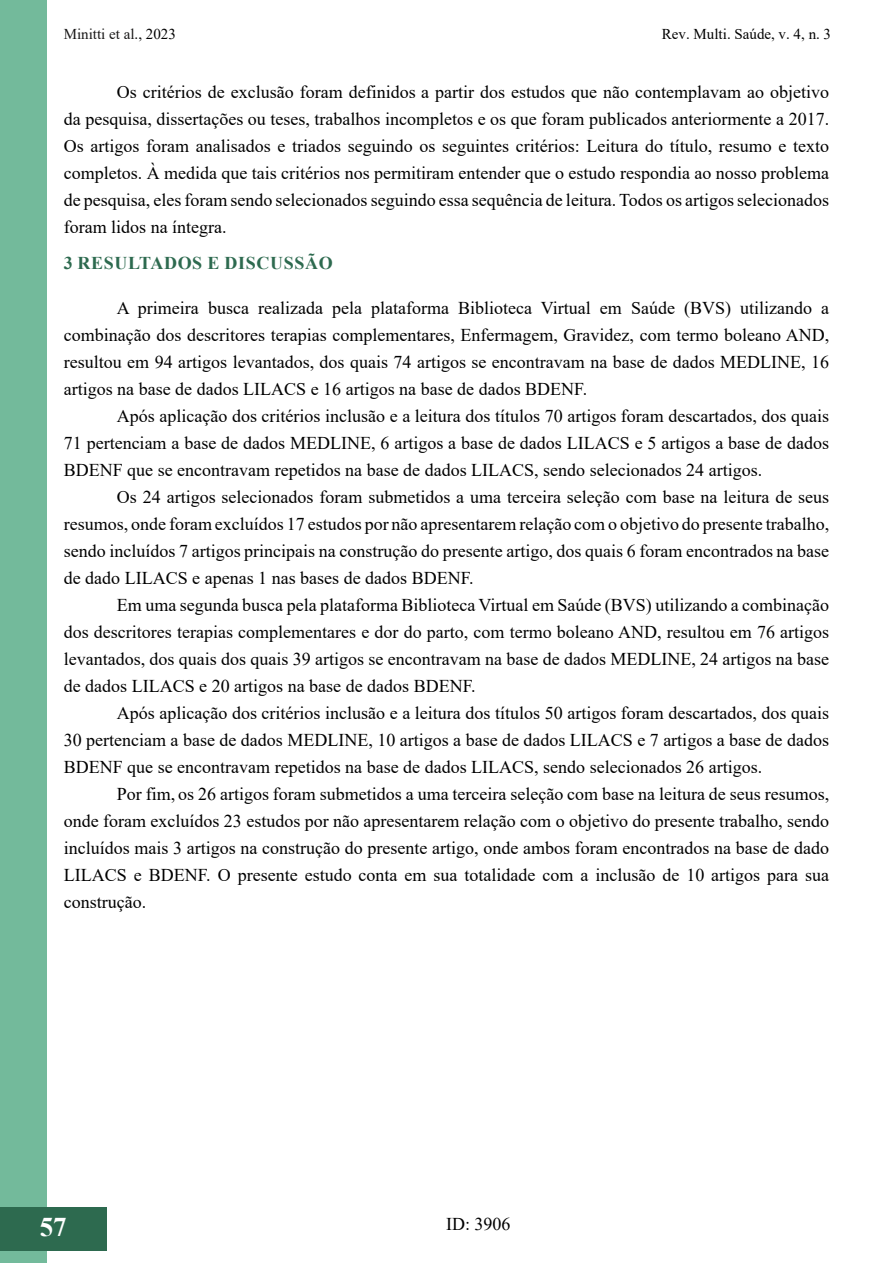
<style>
.page{position:relative;width:893px;height:1263px;background:#fff}
.page>*{position:absolute;margin:0;border:0;box-sizing:border-box;transform-origin:0 0}
.t1{font:700 27px "Times New Roman";color:#fff}
.t2{font:18px/27px "Times New Roman";color:#000;text-align:justify}
.t3{font:700 18px "Times New Roman";letter-spacing:.035em;color:#2d6a4f}
.t4{font:15px "Times New Roman";color:#000}
.t5{font:15px "Times New Roman";color:#181717}
.s1{color:#000}
</style>
<div class="page">
<div style="left:0;top:0;width:47px;height:1262px;background:#73ba9b"></div>
<hr style="left:892px;top:1207px;width:1px;height:43px;background:#2d6a4f">
<div style="left:0;top:1207px;width:106px;height:43px;background:#2d6a4f"></div>
<p class="t5" style="left:64px;top:24px;width:114px">Minitti et al<span class="s1">., 2023</span></p>
<p class="t4" style="left:662px;top:24px;width:171px">Rev. Multi. Saúde, v. 4, n. 3</p>
<p class="t2" style="left:64px;top:77px;width:767px;text-indent:53px">Os critérios de exclusão foram definidos a partir dos estudos que não contemplavam ao objetivo da pesquisa, dissertações ou teses, trabalhos incompletos e os que foram publicados anteriormente a 2017.<br>Os artigos foram analisados e triados seguindo os seguintes critérios: Leitura do título, resumo e texto completos. À medida que tais critérios nos permitiram entender que o estudo respondia ao nosso problema de pesquisa, eles foram sendo selecionados seguindo essa sequência de leitura. Todos os artigos selecionados foram lidos na íntegra.</p>
<p class="t3" style="left:64px;top:250px;width:270px">3 RESULTADOS E DISCUSSÃO</p>
<p class="t2" style="left:64px;top:293px;width:767px;text-indent:53px">A primeira busca realizada pela plataforma Biblioteca Virtual em Saúde (BVS) utilizando a combinação dos descritores terapias complementares, Enfermagem, Gravidez, com termo boleano AND, resultou em 94 artigos levantados, dos quais 74 artigos se encontravam na base de dados MEDLINE, 16 artigos na base de dados LILACS e 16 artigos na base de dados BDENF.</p>
<p class="t2" style="left:64px;top:401px;width:767px;text-indent:53px">Após aplicação dos critérios inclusão e a leitura dos títulos 70 artigos foram descartados, dos quais 71 pertenciam a base de dados MEDLINE, 6 artigos a base de dados LILACS e 5 artigos a base de dados BDENF que se encontravam repetidos na base de dados LILACS, sendo selecionados 24 artigos.</p>
<p class="t2" style="left:64px;top:482px;width:767px;text-indent:53px">Os 24 artigos selecionados foram submetidos a uma terceira seleção com base na leitura de seus resumos, onde foram excluídos 17 estudos por não apresentarem relação com o objetivo do presente trabalho, sendo incluídos 7 artigos principais na construção do presente artigo, dos quais 6 foram encontrados na base de dado LILACS e apenas 1 nas bases de dados BDENF.</p>
<p class="t2" style="left:64px;top:590px;width:767px;text-indent:53px">Em uma segunda busca pela plataforma Biblioteca Virtual em Saúde (BVS) utilizando a combinação dos descritores terapias complementares e dor do parto, com termo boleano AND, resultou em 76 artigos levantados, dos quais dos quais 39 artigos se encontravam na base de dados MEDLINE, 24 artigos na base de dados LILACS e 20 artigos na base de dados BDENF.</p>
<p class="t2" style="left:64px;top:698px;width:767px;text-indent:53px">Após aplicação dos critérios inclusão e a leitura dos títulos 50 artigos foram descartados, dos quais 30 pertenciam a base de dados MEDLINE, 10 artigos a base de dados LILACS e 7 artigos a base de dados BDENF que se encontravam repetidos na base de dados LILACS, sendo selecionados 26 artigos.</p>
<p class="t2" style="left:64px;top:779px;width:767px;text-indent:53px">Por fim, os 26 artigos foram submetidos a uma terceira seleção com base na leitura de seus resumos, onde foram excluídos 23 estudos por não apresentarem relação com o objetivo do presente trabalho, sendo incluídos mais 3 artigos na construção do presente artigo, onde ambos foram encontrados na base de dado LILACS e BDENF. O presente estudo conta em sua totalidade com a inclusão de 10 artigos para sua construção.</p>
<h1 class="t1" style="left:40px;top:1207px;width:28px">57</h1>
<p class="t2" style="left:446px;top:1210px;width:66px">ID: 3906</p>
</div>
